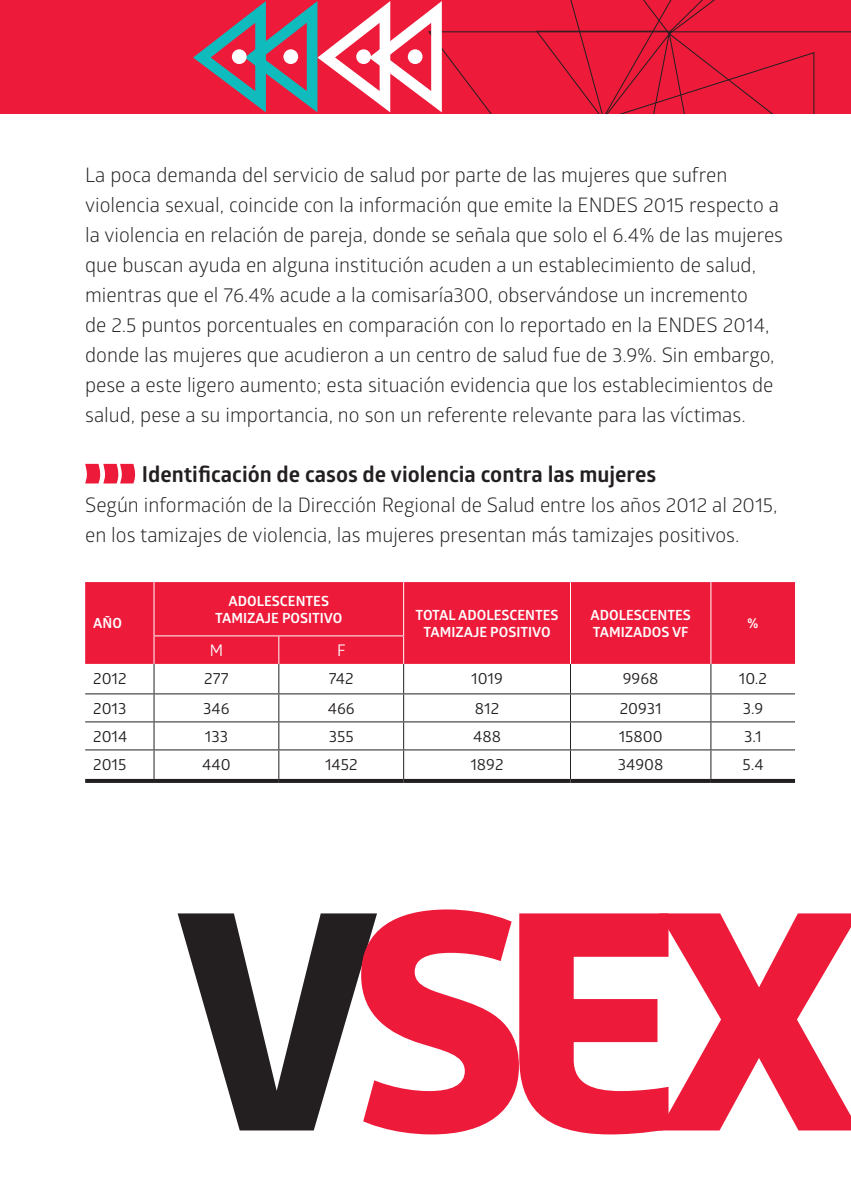
<style>
.page{position:relative;width:851px;height:1191px;background:#fff}
.page>*{position:absolute;margin:0;border:0;box-sizing:border-box;transform-origin:0 0}
.t1{font:900 305.6px "Roihu";color:#ed1a3a}
.t2{font:700 22px "Glober";color:#231f20}
.t3{font:20px/30px "Glober";color:#231f20}
.t4{font:16px "Glober";color:#231f20}
.t5{font:16px "Glober";color:#fff}
.t6{font:700 14px/16.8px "Glober";color:#fff;text-align:center}
.s1{color:#231f20}
</style>
<div class="page">
<div style="left:0;top:0;width:850px;height:113px;background:#ed1a3a"></div>
<svg style="left:85px;top:464px;width:50px;height:19px"></svg>
<div style="left:85px;top:582px;width:709px;height:82px;background:#ed1a3a"></div>
<hr style="left:153px;top:582px;width:1px;height:53px;background:#fff">
<hr style="left:403px;top:582px;width:1px;height:53px;background:#fff">
<hr style="left:570px;top:582px;width:1px;height:54px;background:#fff">
<hr style="left:710px;top:582px;width:1px;height:54px;background:#fff">
<hr style="left:153px;top:635px;width:126px;height:1px;background:#fff">
<hr style="left:279px;top:635px;width:125px;height:1px;background:#fff">
<hr style="left:85px;top:693px;width:69px;height:1px;background:#231f20">
<hr style="left:154px;top:693px;width:125px;height:1px;background:#231f20">
<hr style="left:279px;top:693px;width:124px;height:1px;background:#231f20">
<hr style="left:403px;top:693px;width:167px;height:1px;background:#231f20">
<hr style="left:570px;top:693px;width:140px;height:1px;background:#231f20">
<hr style="left:710px;top:693px;width:84px;height:1px;background:#231f20">
<hr style="left:85px;top:721px;width:69px;height:1px;background:#231f20">
<hr style="left:154px;top:721px;width:125px;height:1px;background:#231f20">
<hr style="left:279px;top:721px;width:124px;height:1px;background:#231f20">
<hr style="left:403px;top:721px;width:167px;height:1px;background:#231f20">
<hr style="left:570px;top:721px;width:140px;height:1px;background:#231f20">
<hr style="left:710px;top:721px;width:84px;height:1px;background:#231f20">
<hr style="left:85px;top:749px;width:69px;height:1px;background:#231f20">
<hr style="left:154px;top:749px;width:125px;height:1px;background:#231f20">
<svg style="left:153px;top:636px;width:1px;height:143px"></svg>
<hr style="left:279px;top:749px;width:124px;height:1px;background:#231f20">
<svg style="left:278px;top:636px;width:1px;height:143px"></svg>
<hr style="left:403px;top:749px;width:167px;height:1px;background:#231f20">
<svg style="left:403px;top:636px;width:1px;height:143px"></svg>
<hr style="left:570px;top:749px;width:140px;height:1px;background:#231f20">
<svg style="left:570px;top:636px;width:1px;height:143px"></svg>
<hr style="left:710px;top:749px;width:84px;height:1px;background:#231f20">
<svg style="left:710px;top:636px;width:1px;height:143px"></svg>
<svg style="left:85px;top:779px;width:69px;height:4px"></svg>
<svg style="left:154px;top:779px;width:125px;height:4px"></svg>
<svg style="left:279px;top:779px;width:124px;height:4px"></svg>
<svg style="left:403px;top:779px;width:167px;height:4px"></svg>
<svg style="left:570px;top:779px;width:140px;height:4px"></svg>
<svg style="left:710px;top:779px;width:84px;height:4px"></svg>
<svg style="left:184px;top:0;width:666px;height:114px"></svg>
<div style="left:232px;top:49px;width:14px;height:15px;background:#fff;border-radius:50%"></div>
<p class="t3" style="left:85px;top:159px;width:699px">La poca demanda del servicio de salud por parte de las mujeres que sufren violencia sexual, coincide con la información que emite la ENDES 2015 respecto a la violencia en relación de pareja, donde se señala que solo el 6.4% de las mujeres que buscan ayuda en alguna institución acuden a un establecimiento de salud, mientras que el 76.4% acude a la comisaría300, observándose un incremento<br>de 2.5 puntos porcentuales en comparación con lo reportado en la ENDES 2014, donde las mujeres que acudieron a un centro de salud fue de 3.9%. Sin embargo, pese a este ligero aumento; esta situación evidencia que los establecimientos de salud, pese a su importancia, no son un referente relevante para las víctimas.</p>
<p class="t2" style="left:142px;top:459px;width:515px">Identificación de casos de violencia contra las mujeres</p>
<p class="t3" style="left:85px;top:489px;width:693px">Según información de la Dirección Regional de Salud entre los años 2012 al 2015, en los tamizajes de violencia, las mujeres presentan más tamizajes positivos.</p>
<p class="t6" style="left:93px;top:614px;width:30px">AÑO</p>
<p class="t6" style="left:215px;top:592px;width:129px">ADOLESCENTES<br>TAMIZAJE POSITIVO</p>
<p class="t5" style="left:210px;top:639px;width:15px">M</p>
<p class="t5" style="left:337px;top:639px;width:10px">F</p>
<p class="t6" style="left:415px;top:606px;width:144px">TOTAL ADOLESCENTES<br>TAMIZAJE POSITIVO</p>
<p class="t6" style="left:590px;top:606px;width:102px;text-align:left">ADOLESCENTES<br>TAMIZADOS VF</p>
<p class="t6" style="left:747px;top:614px;width:12px">%</p>
<p class="t4" style="left:93px;top:667px;width:35px">2012</p>
<p class="t4" style="left:204px;top:667px;width:26px">277</p>
<p class="t4" style="left:329px;top:667px;width:26px">742</p>
<p class="t4" style="left:471px;top:667px;width:33px">1019</p>
<p class="t4" style="left:622px;top:667px;width:37px">9968</p>
<p class="t4" style="left:738px;top:667px;width:30px">10.2</p>
<p class="t4" style="left:93px;top:697px;width:35px">2013</p>
<p class="t4" style="left:203px;top:697px;width:28px">346</p>
<p class="t4" style="left:328px;top:697px;width:28px">466</p>
<p class="t4" style="left:475px;top:697px;width:26px">812</p>
<p class="t4" style="left:619px;top:697px;width:43px">20931</p>
<p class="t4" style="left:742px;top:697px;width:22px">3.9</p>
<p class="t4" style="left:93px;top:725px;width:36px">2014</p>
<p class="t4" style="left:205px;top:725px;width:25px">133</p>
<p class="t4" style="left:329px;top:725px;width:26px">355</p>
<p class="t4" style="left:473px;top:725px;width:29px">488</p>
<p class="t4" style="left:618px;top:725px;width:45px">15800</p>
<p class="t4" style="left:744px;top:725px;width:19px">3.1</p>
<p class="t4" style="left:93px;top:753px;width:35px">2015</p>
<p class="t4" style="left:202px;top:753px;width:30px">440</p>
<p class="t4" style="left:325px;top:753px;width:34px">1452</p>
<p class="t4" style="left:470px;top:753px;width:35px">1892</p>
<p class="t4" style="left:617px;top:753px;width:47px">34908</p>
<p class="t4" style="left:742px;top:753px;width:23px">5.4</p>
<p class="t1" style="left:170px;top:846px;width:696px"><span class="s1">V</span>SEX</p>
</div>
